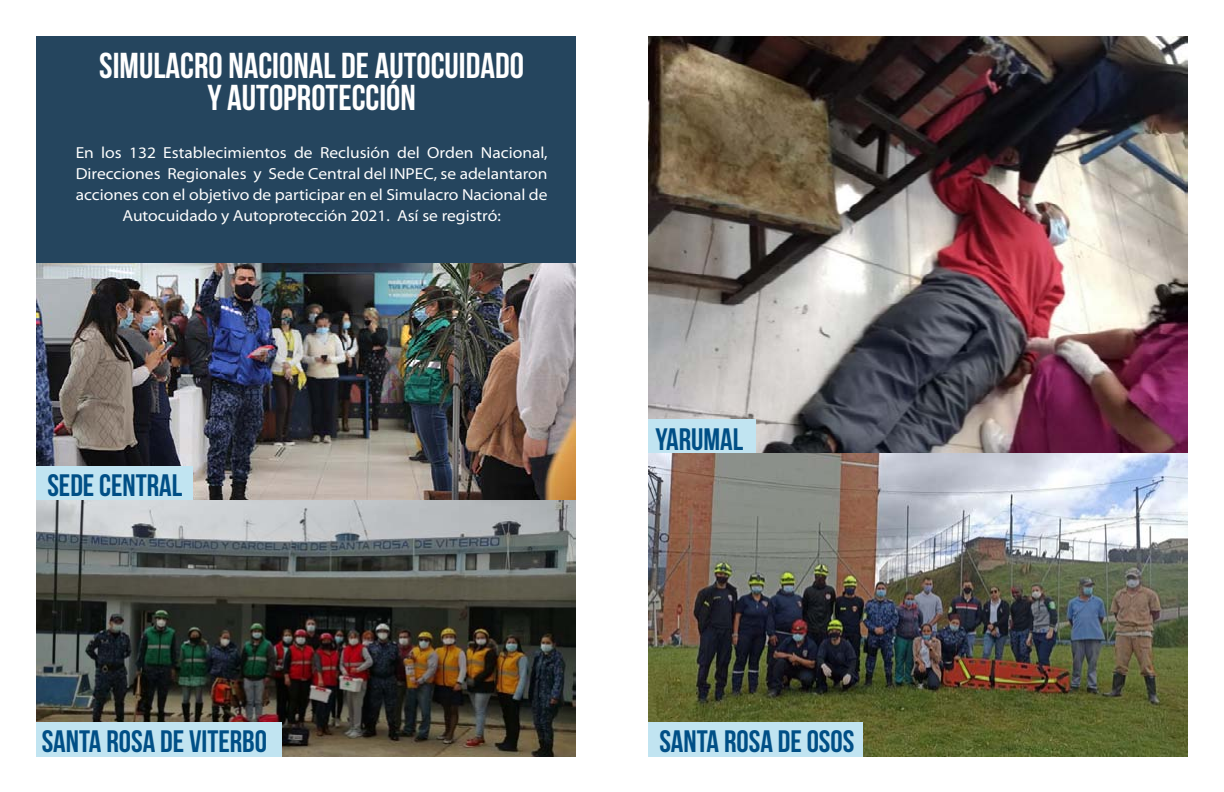
<style>
.page{position:relative;width:1224px;height:792px;background:#fff}
.page>*{position:absolute;margin:0;border:0;box-sizing:border-box;transform-origin:0 0}
.t1{font:700 36px/32px "Bebas Neue";color:#fff;text-align:center}
.t2{font:700 31px "Bebas Neue";color:#004f86}
.t3{font:semi-expanded 16px/21px "Myriad Pro";color:#fff;text-align:center}
</style>
<div class="page">
<div style="left:36px;top:36px;width:540px;height:227px;background:#25455e"></div>
<img style="left:36px;top:263px;width:540px;height:494px">
<img style="left:648px;top:36px;width:540px;height:721px">
<div style="left:36px;top:466px;width:157px;height:34px;background:#c1e4f1"></div>
<div style="left:648px;top:419px;width:107px;height:35px;background:#c1e4f1"></div>
<div style="left:648px;top:722px;width:215px;height:34px;background:#c1e4f1"></div>
<div style="left:36px;top:722px;width:246px;height:35px;background:#c1e4f1"></div>
<h1 class="t1" style="left:99px;top:49px;width:426px">SIMULACRO NACIONAL DE AUTOCUIDADO<br>Y AUTOPROTECCIÓN</h1>
<p class="t3" style="left:76px;top:142px;width:473px">En los 132 Establecimientos de Reclusión del Orden Nacional, Direcciones Regionales y Sede Central del INPEC, se adelantaron acciones con el objetivo de participar en el Simulacro Nacional de Autocuidado y Autoprotección 2021. Así se registró:</p>
<h2 class="t2" style="left:47px;top:468px;width:137px">SEDE CENTRAL</h2>
<h2 class="t2" style="left:655px;top:422px;width:90px">YARUMAL</h2>
<h2 class="t2" style="left:42px;top:725px;width:227px">SANTA ROSA DE VITERBO</h2>
<h2 class="t2" style="left:659px;top:725px;width:197px">SANTA ROSA DE OSOS</h2>
</div>
